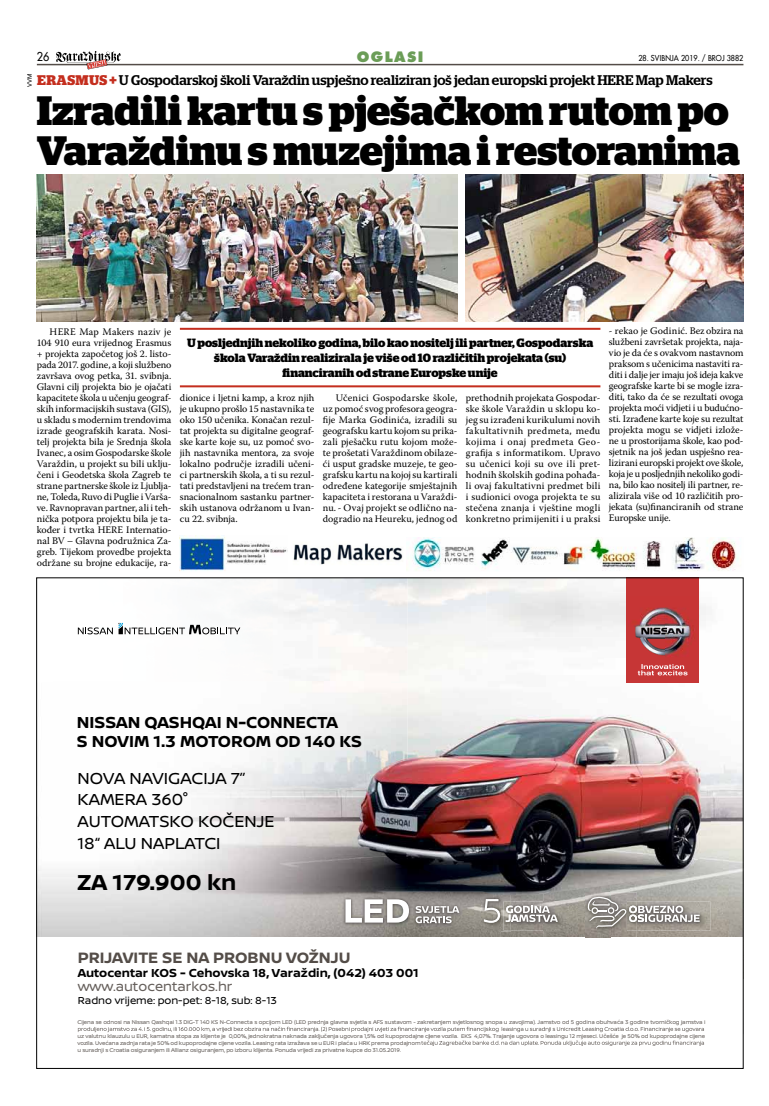
<style>
.page{position:relative;width:769px;height:1106px;background:#fff}
.page>*{position:absolute;margin:0;border:0;box-sizing:border-box;transform-origin:0 0}
.t1{font:700 41px/40px "Stag";color:#000}
.t2{font:700 23px "Nissan Brand";color:#000}
.t3{font:16.9px/21.8px "Nissan Brand";color:#000}
.t4{font:700 16.9px/19.6px "Nissan Brand";color:#000}
.t5{font:700 16px "Nissan Brand";color:#544d48}
.t6{font:500 14px "Stag";color:#000}
.t7{font:800 14px "FS Futura";letter-spacing:.1em;color:#6b9d57}
.t8{font:13.8px "Nissan Brand";color:#66605c}
.t9{font:700 12.3px "Nissan Brand";color:#000}
.t10{font:700 12px/15px "Stag";color:#000;text-align:center}
.t11{font:12px "FS Futura";color:#000;scale:.9 1}
.t12{font:10.8px "Nissan Brand";color:#000}
.t13{font:10px/11px "Warnock Pro";letter-spacing:.005em;color:#000;text-align:justify}
.t14{font:8px "FS Futura";letter-spacing:.015em;color:#000;scale:.9 1}
.t15{font:6px "Zurich BT";color:#000}
.t16{font:5.8px/6.9px "Nissan Brand";letter-spacing:-.02em;color:#66605c}
.s1{font-weight:700;color:#c42e1e}
</style>
<div class="page">
<hr style="left:37px;top:64px;width:706px;height:1px;background:#544d48">
<img style="left:465px;top:174px;width:278px;height:148px">
<img style="left:37px;top:174px;width:420px;height:148px">
<img style="left:407px;top:579px;width:334px;height:247px">
<img style="left:167px;top:788px;width:190px;height:38px">
<img style="left:306px;top:826px;width:435px;height:31px">
<img style="left:500px;top:895px;width:43px;height:42px">
<img style="left:543px;top:851px;width:198px;height:86px">
<img style="left:303px;top:857px;width:197px;height:80px">
<img style="left:486px;top:581px;width:241px;height:56px">
<svg style="left:78px;top:1026px;width:625px;height:6px"></svg>
<svg style="left:421px;top:1040px;width:282px;height:6px"></svg>
<svg style="left:78px;top:623px;width:162px;height:11px"></svg>
<div style="left:626px;top:578px;width:72px;height:105px;background:#c63636"></div>
<img style="left:634px;top:607px;width:31px;height:49px">
<img style="left:665px;top:607px;width:26px;height:50px">
<svg style="left:637px;top:664px;width:50px;height:11px"></svg>
<img style="left:510px;top:901px;width:58px;height:29px">
<img style="left:481px;top:895px;width:29px;height:36px">
<svg style="left:483px;top:899px;width:74px;height:23px"></svg>
<img style="left:636px;top:901px;width:74px;height:29px">
<img style="left:585px;top:895px;width:51px;height:42px">
<svg style="left:587px;top:896px;width:112px;height:32px;background:#a7a39e"></svg>
<svg style="left:345px;top:899px;width:64px;height:23px"></svg>
<svg style="left:415px;top:906px;width:44px;height:17px"></svg>
<img style="left:357px;top:691px;width:353px;height:204px">
<hr style="left:180px;top:328px;width:420px;height:2px;background:#c42e1e">
<hr style="left:180px;top:385px;width:420px;height:2px;background:#c42e1e">
<img style="left:180px;top:536px;width:108px;height:35px">
<img style="left:293px;top:543px;width:110px;height:22px">
<img style="left:406px;top:537px;width:332px;height:34px">
<svg style="left:56px;top:51px;width:65px;height:18px"></svg>
<p class="t11" style="left:37px;top:49px;width:15px">26</p>
<h3 class="t7" style="left:356px;top:48px;width:68px">OGLASI</h3>
<p class="t14" style="left:638px;top:52px;width:118px">28. SVIBNJA 2019. / BROJ 3882</p>
<p class="t15" style="left:26px;top:87px;width:15px;rotate:-90deg">VVM</p>
<h3 class="t6" style="left:37px;top:72px;width:676px"><span class="s1">ERASMUS +</span> U Gospodarskoj školi Varaždin uspješno realiziran još jedan europski projekt HERE Map Makers</h3>
<h1 class="t1" style="left:37px;top:91px;width:704px">Izradili kartu s pješačkom rutom po<br>Varaždinu s muzejima i restoranima</h1>
<p class="t13" style="left:37px;top:326px;width:136px;text-indent:13px">HERE Map Makers naziv je 104 910 eura vrijednog Erasmus + projekta započetog još 2. listo&shy;pada 2017. godine, a koji službeno završava ovog petka, 31. svibnja.<br>Glavni cilj projekta bio je ojačati kapacitete škola u učenju geograf&shy;skih informacijskih sustava (GIS), u skladu s modernim trendovima izrade geografskih karata. Nosi&shy;telj projekta bila je Srednja škola Ivanec, a osim Gospodarske škole Varaždin, u projekt su bili uklju&shy;čeni i Geodetska škola Zagreb te strane partnerske škole iz Ljublja&shy;ne, Toleda, Ruvo di Puglie i Varša&shy;ve. Ravnopravan partner, ali i teh&shy;nička potpora projektu bila je ta&shy;kođer i tvrtka HERE Internatio&shy;nal BV – Glavna podružnica Za&shy;greb. Tijekom provedbe projekta održane su brojne edukacije, ra-</p>
<p class="t10" style="left:187px;top:335px;width:407px">U posljednjih nekoliko godina, bilo kao nositelj ili partner, Gospodarska škola Varaždin realizirala je više od 10 različitih projekata (su) financiranih od strane Europske unije</p>
<p class="t13" style="left:180px;top:392px;width:136px">dionice i ljetni kamp, a kroz njih je ukupno prošlo 15 nastavnika te oko 150 učenika. Konačan rezul&shy;tat projekta su digitalne geograf&shy;ske karte koje su, uz pomoć svo&shy;jih nastavnika mentora, za svoje lokalno područje izradili učeni&shy;ci partnerskih škola, a ti su rezul&shy;tati predstavljeni na trećem tran&shy;snacionalnom sastanku partner&shy;skih ustanova održanom u Ivan&shy;cu 22. svibnja.</p>
<p class="t13" style="left:323px;top:392px;width:136px;text-indent:13px">Učenici Gospodarske škole, uz pomoć svog profesora geogra&shy;fije Marka Godinića, izradili su geografsku kartu kojom su prika&shy;zali pješačku rutu kojom može&shy;te prošetati Varaždinom obilaze&shy;ći usput gradske muzeje, te geo&shy;grafsku kartu na kojoj su kartirali određene kategorije smještajnih kapaciteta i restorana u Varaždi&shy;nu. - Ovaj projekt se odlično na&shy;dogradio na Heureku, jednog od</p>
<p class="t13" style="left:465px;top:392px;width:136px">prethodnih projekata Gospodar&shy;ske škole Varaždin u sklopu ko&shy;jeg su izrađeni kurikulumi novih fakultativnih predmeta, među kojima i onaj predmeta Geo&shy;grafija s informatikom. Upravo su učenici koji su ove ili pret&shy;hodnih školskih godina pohađa&shy;li ovaj fakultativni predmet bili i sudionici ovoga projekta te su stečena znanja i vještine mogli konkretno primijeniti i u praksi</p>
<p class="t13" style="left:608px;top:325px;width:136px">- rekao je Godinić. Bez obzira na službeni završetak projekta, naja&shy;vio je da će s ovakvom nastavnom praksom s učenicima nastaviti ra&shy;diti i dalje jer imaju još ideja kakve geografske karte bi se mogle izra&shy;diti, tako da će se rezultati ovoga projekta moći vidjeti i u budućno&shy;sti. Izrađene karte koje su rezultat projekta mogu se vidjeti izlože&shy;ne u prostorijama škole, kao pod&shy;sjetnik na još jedan uspješno rea&shy;lizirani europski projekt ove škole, koja je u posljednjih nekoliko godi&shy;na, bilo kao nositelj ili partner, re&shy;alizirala više od 10 različitih pro&shy;jekata (su)financiranih od strane Europske unije.</p>
<h3 class="t4" style="left:77px;top:711px;width:286px">NISSAN QASHQAI N-CONNECTA<br>S NOVIM 1.3 MOTOROM OD 140 KS</h3>
<h3 class="t3" style="left:78px;top:766px;width:198px">NOVA NAVIGACIJA 7’’<br>KAMERA 360°<br>AUTOMATSKO KOČENJE<br>18“ ALU NAPLATCI</h3>
<h2 class="t2" style="left:77px;top:865px;width:161px">ZA 179.900 kn</h2>
<h3 class="t5" style="left:78px;top:945px;width:274px">PRIJAVITE SE NA PROBNU VOŽNJU</h3>
<p class="t9" style="left:78px;top:963px;width:342px">Autocentar KOS - Cehovska 18, Varaždin, (042) 403 001</p>
<p class="t12" style="left:78px;top:992px;width:200px">Radno vrijeme: pon-pet: 8-18, sub: 8-13</p>
<h3 class="t8" style="left:78px;top:976px;width:156px">www.autocentarkos.hr</h3>
<p class="t16" style="left:77px;top:1018px;width:629px">Cijena se odnosi na Nissan Qashqai 1.3 DIG-T 140 KS N-Connecta s opcijom LED (LED prednja glavna svjetla s AFS sustavom - zakretanjem svjetlosnog snopa u zavojima). Jamstvo od 5 godina obuhvaća 3 godine tvorničkog jamstva i</p>
<p class="t16" style="left:77px;top:1032px;width:629px">uz valutnu klauzulu u EUR, kamatna stopa za klijente je 0,00%, jednokratna naknada zaključenja ugovora 1,5% od kupoprodajne cijene vozila. EKS 4,07%. Trajanje ugovora o leasingu 12 mjeseci. Učešće je 50% od kupoprodajne cijene vozila. Uvećana zadnja rata je 50% od kupoprodajne cijene vozila. Leasing rata izražava se u EUR i plaća u HRK prema prodajnom<br>u suradnji s Croatia osiguranjem ili Allianz osiguranjem, po izboru klijenta. Ponuda vrijedi za privatne kupce do 31.05.2019.</p>
</div>
